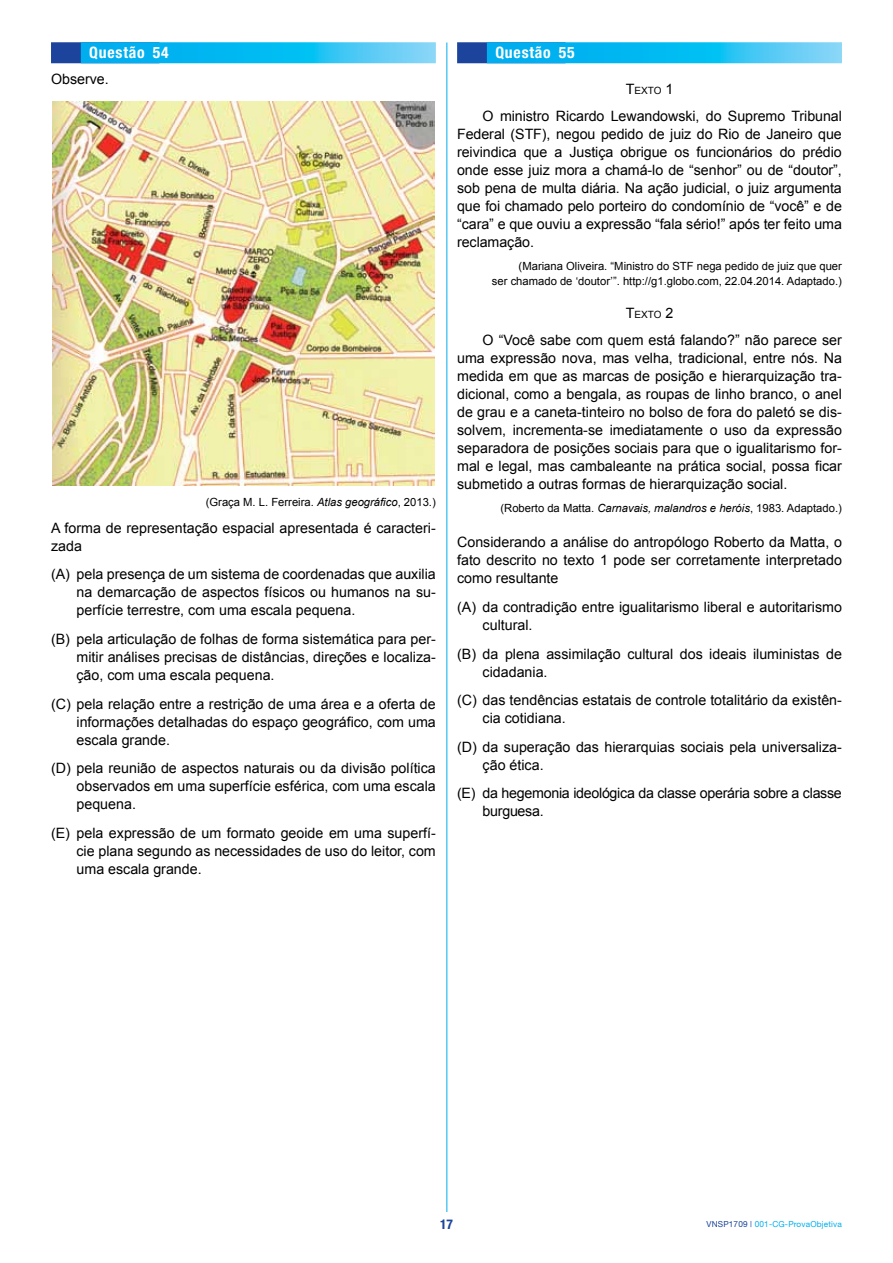
<style>
.page{position:relative;width:893px;height:1263px;background:#fff}
.page>*{position:absolute;margin:0;border:0;box-sizing:border-box;transform-origin:0 0}
.t1{font:700 condensed 15.75px "Helvetica Neue LT Std";letter-spacing:.05em;color:#fff}
.t2{font:14.25px/18px "Arial";color:#000;text-align:justify}
.t3{font:14.25px/18px "Arial";letter-spacing:-.02em;color:#000}
.t4{font:700 condensed 13.5px "Helvetica Neue LT Std";color:#1c449c}
.t5{font:11.25px/15px "Arial";color:#000;text-align:right}
.t6{font:10.05px "Arial";color:#000}
.t7{font:8.25px "Helvetica 55 Roman";letter-spacing:.02em;color:#00aeef}
.s1{font-style:italic}
.s2{font-size:14.25px}
.s3{color:#1c449c}
</style>
<div class="page">
<hr style="left:446px;top:43px;width:1px;height:1169px;background:#00aeef">
<div style="left:457px;top:42px;width:109px;height:21px;background:#1c449c"></div>
<svg style="left:487px;top:42px;width:355px;height:21px"></svg>
<div style="left:51px;top:42px;width:108px;height:21px;background:#1c449c"></div>
<svg style="left:81px;top:42px;width:355px;height:21px"></svg>
<img style="left:52px;top:101px;width:383px;height:384px">
<p class="t1" style="left:89px;top:43px;width:81px">Questão 54</p>
<p class="t2" style="left:51px;top:70px;width:59px">Observe.</p>
<p class="t5" style="left:206px;top:495px;width:232px">(Graça M. L. Ferreira. <span class="s1">Atlas geográfico</span>, 2013.)</p>
<p class="t2" style="left:51px;top:519px;width:386px">A forma de representação espacial apresentada é caracteri&shy;zada</p>
<p class="t2" style="left:77px;top:566px;width:361px;text-indent:-26px">(A) pela presença de um sistema de coordenadas que auxilia na demarcação de aspectos físicos ou humanos na su&shy;perfície terrestre, com uma escala pequena.</p>
<p class="t2" style="left:77px;top:630px;width:361px;text-indent:-26px">(B) pela articulação de folhas de forma sistemática para per&shy;mitir análises precisas de distâncias, direções e localiza&shy;ção, com uma escala pequena.</p>
<p class="t2" style="left:77px;top:695px;width:361px;text-indent:-26px">(C) pela relação entre a restrição de uma área e a oferta de informações detalhadas do espaço geográfico, com uma escala grande.</p>
<p class="t2" style="left:77px;top:759px;width:361px;text-indent:-26px">(D) pela reunião de aspectos naturais ou da divisão política observados em uma superfície esférica, com uma escala pequena.</p>
<p class="t2" style="left:77px;top:824px;width:361px;text-indent:-26px">(E) pela expressão de um formato geoide em uma superfí&shy;cie plana segundo as necessidades de uso do leitor, com uma escala grande.</p>
<p class="t1" style="left:495px;top:43px;width:81px">Questão 55</p>
<p class="t6" style="left:626px;top:84px;width:49px"><span class="s2">T</span>EXTO <span class="s2">1</span></p>
<p class="t2" style="left:457px;top:107px;width:386px;text-indent:26px">O ministro Ricardo Lewandowski, do Supremo Tribunal Federal (STF), negou pedido de juiz do Rio de Janeiro que reivindica que a Justiça obrigue os funcionários do prédio onde esse juiz mora a chamá-lo de “senhor” ou de “doutor”, sob pena de multa diária. Na ação judicial, o juiz argumenta que foi chamado pelo porteiro do condomínio de “você” e de “cara” e que ouviu a expressão “fala sério!” após ter feito uma reclamação.</p>
<p class="t5" style="left:492px;top:259px;width:352px">(Mariana Oliveira. “Ministro do STF nega pedido de juiz que quer<br>ser chamado de ‘doutor’”. http://g1.globo.com, 22.04.2014. Adaptado.)</p>
<p class="t6" style="left:626px;top:308px;width:49px"><span class="s2">T</span>EXTO <span class="s2">2</span></p>
<p class="t2" style="left:457px;top:331px;width:386px;text-indent:26px">O “Você sabe com quem está falando?” não parece ser uma expressão nova, mas velha, tradicional, entre nós. Na medida em que as marcas de posição e hierarquização tra&shy;dicional, como a bengala, as roupas de linho branco, o anel de grau e a caneta-tinteiro no bolso de fora do paletó se dis&shy;solvem, incrementa-se imediatamente o uso da expressão separadora de posições sociais para que o igualitarismo for&shy;mal e legal, mas cambaleante na prática social, possa ficar submetido a outras formas de hierarquização social.</p>
<p class="t5" style="left:500px;top:501px;width:343px">(Roberto da Matta. <span class="s1">Carnavais, malandros e heróis</span>, 1983. Adaptado.)</p>
<p class="t2" style="left:457px;top:533px;width:386px">Considerando a análise do antropólogo Roberto da Matta, o fato descrito no texto 1 pode ser corretamente interpretado como resultante</p>
<p class="t2" style="left:483px;top:598px;width:361px;text-indent:-26px">(A) da contradição entre igualitarismo liberal e autoritarismo cultural.</p>
<p class="t2" style="left:483px;top:645px;width:361px;text-indent:-26px">(B) da plena assimilação cultural dos ideais iluministas de cidadania.</p>
<p class="t2" style="left:483px;top:691px;width:361px;text-indent:-26px">(C) das tendências estatais de controle totalitário da existên&shy;cia cotidiana.</p>
<p class="t2" style="left:483px;top:738px;width:361px;text-indent:-26px">(D) da superação das hierarquias sociais pela universaliza&shy;ção ética.</p>
<p class="t3" style="left:483px;top:784px;width:361px;text-indent:-26px">(E) da hegemonia ideológica da classe operária sobre a classe burguesa.</p>
<p class="t4" style="left:440px;top:1216px;width:14px">17</p>
<p class="t7" style="left:706px;top:1218px;width:137px"><span class="s3">VNSP1709 |</span> 001-CG-ProvaObjetiva</p>
</div>
